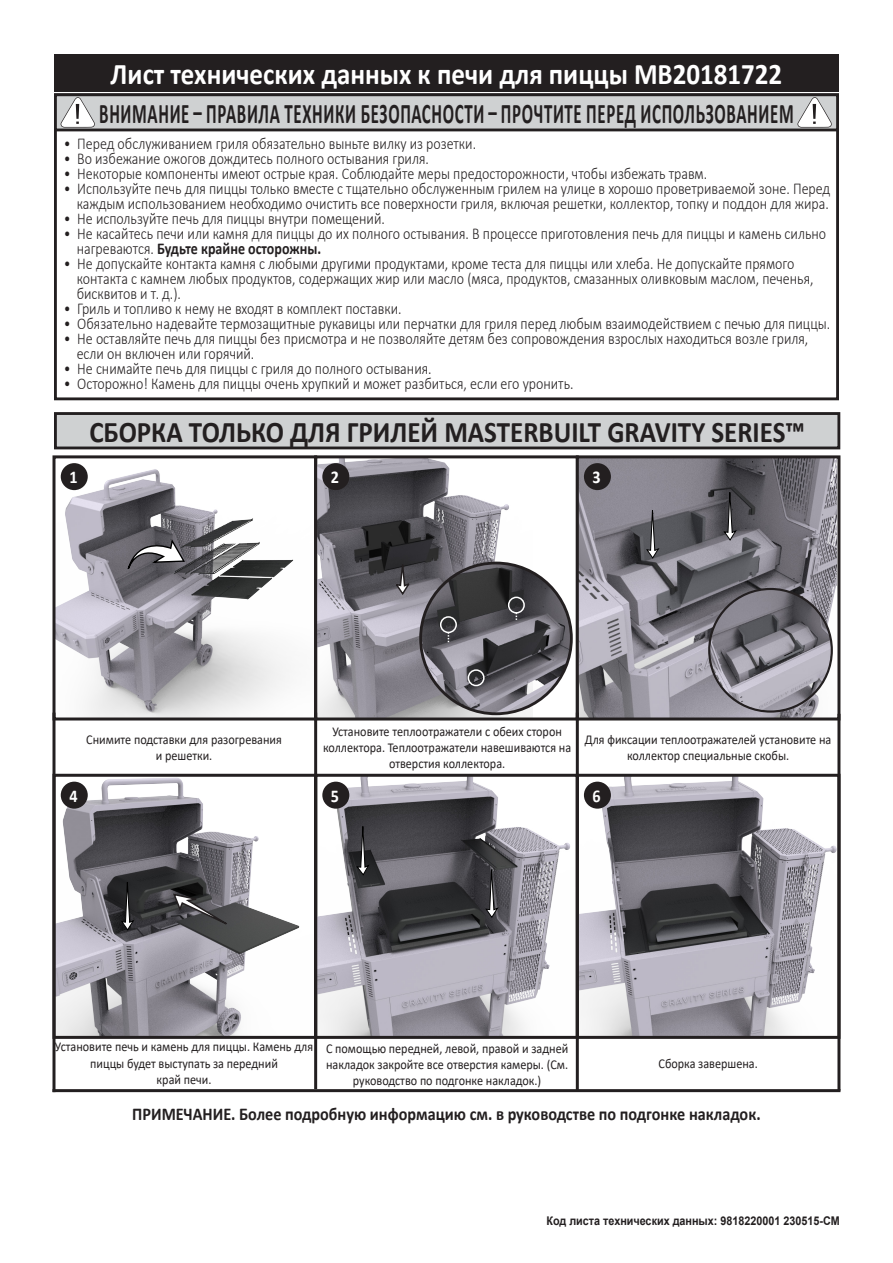
<style>
.page{position:relative;width:893px;height:1263px;background:#fff}
.page>*{position:absolute;margin:0;border:0;box-sizing:border-box;transform-origin:0 0}
.t1{font:700 30px "Calibri";color:#231f20;scale:.9 1}
.t2{font:700 30px "Calibri";color:#fff;scale:.9 1}
.t3{font:700 28.5px "Calibri";letter-spacing:.04em;color:#231f20;scale:.59 1}
.t4{font:700 18px "Calibri";color:#231f20;scale:.9 1}
.t5{font:700 18px "Calibri";color:#fff;scale:.9 1}
.t6{font:300 16.5px/15px "Calibri";color:#231f20;scale:.85 1}
.t7{font:13.5px/16.2px "Calibri";color:#231f20;text-align:center;scale:.9 1}
.t8{font:700 12px "Arial";color:#231f20;scale:.9 1}
.s1{font-weight:700}
</style>
<div class="page">
<div style="left:54px;top:54px;width:785px;height:37px;background:#231f20"></div>
<div style="left:54px;top:93px;width:785px;height:307px;border:3px solid #231f20"></div>
<div style="left:55px;top:95px;width:782px;height:35px;background:#cfd1d2"></div>
<div style="left:54px;top:93px;width:785px;height:38px;border:3px solid #231f20"></div>
<svg style="left:60px;top:97px;width:35px;height:31px"></svg>
<svg style="left:797px;top:97px;width:35px;height:31px"></svg>
<div style="left:55px;top:413px;width:784px;height:35px;background:#cfd1d2"></div>
<div style="left:54px;top:412px;width:786px;height:37px;border:3px solid #231f20"></div>
<img style="left:56px;top:459px;width:476px;height:257px">
<div style="left:52px;top:455px;width:265px;height:265px;border:3px solid #231f20"></div>
<img style="left:56px;top:778px;width:780px;height:257px">
<div style="left:52px;top:774px;width:265px;height:265px;border:3px solid #231f20"></div>
<div style="left:314px;top:774px;width:265px;height:265px;border:3px solid #231f20"></div>
<div style="left:314px;top:455px;width:265px;height:265px;border:3px solid #231f20"></div>
<div style="left:576px;top:774px;width:264px;height:265px;border:3px solid #231f20"></div>
<img style="left:580px;top:459px;width:256px;height:257px">
<div style="left:576px;top:455px;width:264px;height:265px;border:3px solid #231f20"></div>
<svg style="left:127px;top:535px;width:59px;height:36px;background:#737176"></svg>
<img style="left:421px;top:563px;width:150px;height:151px;border-radius:75px">
<div style="left:419px;top:562px;width:154px;height:153px;border:3px solid #231f20;border-radius:50%"></div>
<img style="left:709px;top:589px;width:123px;height:122px;border-radius:61px">
<div style="left:61px;top:463px;width:27px;height:27px;background:#231f20;border-radius:50%"></div>
<div style="left:322px;top:463px;width:27px;height:27px;background:#231f20;border-radius:50%"></div>
<div style="left:584px;top:463px;width:27px;height:27px;background:#231f20;border-radius:50%"></div>
<svg style="left:393px;top:563px;width:20px;height:33px"></svg>
<div style="left:468px;top:669px;width:17px;height:17px;border:2px solid #fff;border-radius:50%"></div>
<div style="left:440px;top:616px;width:17px;height:17px;border:2px solid #fff;border-radius:50%"></div>
<div style="left:508px;top:597px;width:17px;height:16px;border:2px solid #fff;border-radius:50%"></div>
<svg style="left:723px;top:491px;width:14px;height:50px"></svg>
<svg style="left:645px;top:509px;width:15px;height:50px"></svg>
<div style="left:61px;top:782px;width:27px;height:27px;background:#231f20;border-radius:50%"></div>
<div style="left:322px;top:782px;width:27px;height:27px;background:#231f20;border-radius:50%"></div>
<div style="left:584px;top:782px;width:27px;height:27px;background:#231f20;border-radius:50%"></div>
<svg style="left:172px;top:892px;width:79px;height:45px;background:#5d5d60"></svg>
<svg style="left:120px;top:881px;width:15px;height:50px"></svg>
<svg style="left:356px;top:825px;width:14px;height:51px"></svg>
<svg style="left:485px;top:869px;width:14px;height:50px"></svg>
<hr style="left:52px;top:713px;width:3px;height:379px;background:#231f20">
<hr style="left:314px;top:713px;width:3px;height:376px;background:#231f20">
<hr style="left:576px;top:713px;width:3px;height:377px;background:#231f20">
<hr style="left:837px;top:714px;width:3px;height:376px;background:#231f20">
<hr style="left:52px;top:1089px;width:788px;height:3px;background:#231f20">
<p class="t2" style="left:111px;top:53px;width:748px">Лист технических данных к печи для пиццы MB20181722</p>
<p class="t3" style="left:99px;top:93px;width:1178px">ВНИМАНИЕ – ПРАВИЛА ТЕХНИКИ БЕЗОПАСНОСТИ – ПРОЧТИТЕ ПЕРЕД ИСПОЛЬЗОВАНИЕМ</p>
<p class="t6" style="left:64px;top:136px;width:486px">• Перед обслуживанием гриля обязательно выньте вилку из розетки.</p>
<p class="t6" style="left:64px;top:151px;width:431px">• Во избежание ожогов дождитесь полного остывания гриля.</p>
<p class="t6" style="left:64px;top:166px;width:758px">• Некоторые компоненты имеют острые края. Соблюдайте меры предосторожности, чтобы избежать травм.</p>
<p class="t6" style="left:64px;top:181px;width:903px;text-align:right">• Используйте печь для пиццы только вместе с тщательно обслуженным грилем на улице в хорошо проветриваемой зоне. Перед каждым использованием необходимо очистить все поверхности гриля, включая решетки, коллектор, топку и поддон для жира.</p>
<p class="t6" style="left:64px;top:211px;width:379px">• Не используйте печь для пиццы внутри помещений.</p>
<p class="t6" style="left:77px;top:226px;width:883px;text-indent:-13px">• Не касайтесь печи или камня для пиццы до их полного остывания. В процессе приготовления печь для пиццы и камень сильно нагреваются. <span class="s1">Будьте крайне осторожны.</span></p>
<p class="t6" style="left:77px;top:256px;width:868px;text-indent:-13px">• Не допускайте контакта камня с любыми другими продуктами, кроме теста для пиццы или хлеба. Не допускайте прямого контакта с камнем любых продуктов, содержащих жир или масло (мяса, продуктов, смазанных оливковым маслом, печенья, бисквитов и т. д.).</p>
<p class="t6" style="left:64px;top:301px;width:399px">• Гриль и топливо к нему не входят в комплект поставки.</p>
<p class="t6" style="left:64px;top:316px;width:903px">• Обязательно надевайте термозащитные рукавицы или перчатки для гриля перед любым взаимодействием с печью для пиццы.</p>
<p class="t6" style="left:77px;top:331px;width:862px;text-indent:-13px">• Не оставляйте печь для пиццы без присмотра и не позволяйте детям без сопровождения взрослых находиться возле гриля, если он включен или горячий.</p>
<p class="t6" style="left:64px;top:361px;width:434px">• Не снимайте печь для пиццы с гриля до полного остывания.</p>
<p class="t6" style="left:64px;top:376px;width:601px">• Осторожно! Камень для пиццы очень хрупкий и может разбиться, если его уронить.</p>
<p class="t1" style="left:89px;top:411px;width:797px">СБОРКА ТОЛЬКО ДЛЯ ГРИЛЕЙ MASTERBUILT GRAVITY SERIES™</p>
<p class="t5" style="left:69px;top:465px;width:11px">1</p>
<p class="t5" style="left:331px;top:465px;width:11px">2</p>
<p class="t5" style="left:593px;top:465px;width:11px">3</p>
<p class="t7" style="left:86px;top:731px;width:219px">Снимите подставки для разогревания</p>
<p class="t7" style="left:156px;top:747px;width:64px">и решетки.</p>
<p class="t7" style="left:332px;top:723px;width:257px">Установите теплоотражатели с обеих сторон</p>
<p class="t7" style="left:323px;top:739px;width:277px">коллектора. Теплоотражатели навешиваются на</p>
<p class="t7" style="left:389px;top:755px;width:131px">отверстия коллектора.</p>
<p class="t7" style="left:585px;top:731px;width:275px">Для фиксации теплоотражателей установите на коллектор специальные скобы.</p>
<p class="t5" style="left:69px;top:783px;width:11px">4</p>
<p class="t5" style="left:331px;top:783px;width:11px">5</p>
<p class="t5" style="left:593px;top:783px;width:11px">6</p>
<p class="t7" style="left:55px;top:1038px;width:288px">Установите печь и камень для пиццы. Камень для пиццы будет выступать за передний</p>
<p class="t7" style="left:157px;top:1071px;width:62px">край печи.</p>
<p class="t4" style="left:132px;top:1101px;width:700px">ПРИМЕЧАНИЕ. Более подробную информацию см. в руководстве по подгонке накладок.</p>
<p class="t7" style="left:326px;top:1040px;width:271px">С помощью передней, левой, правой и задней накладок закройте все отверстия камеры. (См. руководство по подгонке накладок.)</p>
<p class="t7" style="left:658px;top:1055px;width:112px">Сборка завершена.</p>
<p class="t8" style="left:546px;top:1212px;width:328px">Код листа технических данных: 9818220001 230515-CM</p>
</div>
